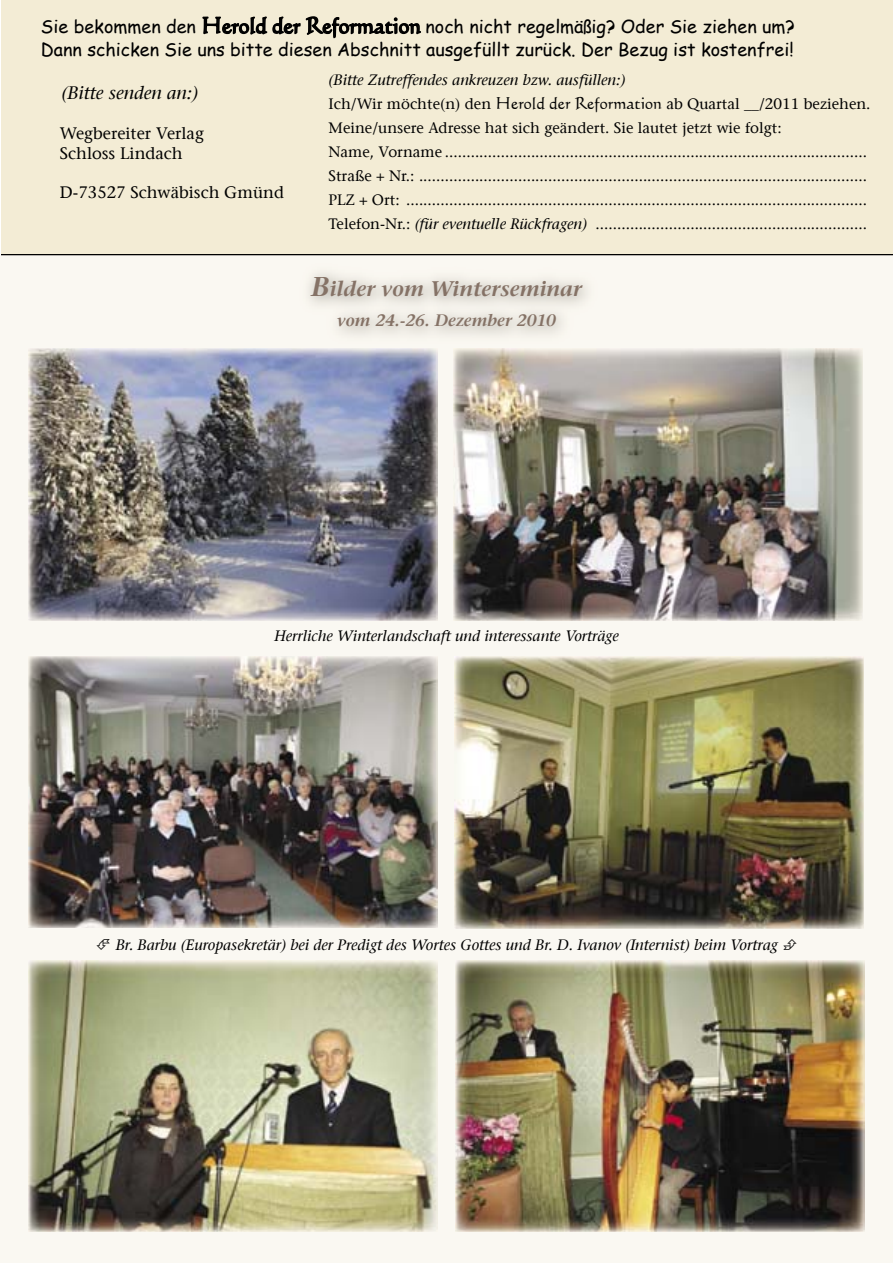
<style>
.page{position:relative;width:893px;height:1263px;background:#fff}
.page>*{position:absolute;margin:0;border:0;box-sizing:border-box;transform-origin:0 0}
.t1{font:italic 600 21px "Stone Serif";color:#857266}
.t2{font:18px/23.1px "Comic Sans MS";color:#000}
.t3{font:italic 18px "Stone Serif";color:#000}
.t4{font:16.5px/19.8px "Stone Serif";color:#000}
.t5{font:italic 600 16.5px "Stone Serif";color:#857266}
.t6{font:15px/24px "Stone Serif";color:#000}
.t7{font:italic 15px "Stone Serif";color:#000}
.s1{font-family:"Calligraphic 421 BT Roman B";font-size:21.75px}
.s2{font-style:italic}
.s3{font-family:"Calligraphic 421 BT Roman B";font-size:16.5px}
.s4{font-size:27px}
</style>
<div class="page">
<div style="left:1px;top:0;width:891px;height:254px;background:#f3ecd5"></div>
<hr style="left:1px;top:254px;width:891px;height:1px;background:#000">
<div style="left:1px;top:255px;width:891px;height:1007px;background:#faf8f2"></div>
<img style="left:300px;top:264px;width:297px;height:80px">
<img style="left:28px;top:349px;width:409px;height:272px">
<img style="left:454px;top:349px;width:408px;height:272px">
<img style="left:28px;top:656px;width:409px;height:272px">
<img style="left:455px;top:657px;width:408px;height:272px">
<img style="left:28px;top:960px;width:409px;height:272px">
<img style="left:455px;top:960px;width:409px;height:272px">
<svg style="left:97px;top:938px;width:13px;height:12px"></svg>
<svg style="left:783px;top:938px;width:13px;height:12px"></svg>
<p class="t2" style="left:41px;top:14px;width:755px">Sie bekommen den <span class="s1">Herold der Reformation</span> noch nicht regelmäßig? Oder Sie ziehen um?<br>Dann schicken Sie uns bitte diesen Abschnitt ausgefüllt zurück. Der Bezug ist kostenfrei!</p>
<p class="t3" style="left:62px;top:86px;width:138px">(Bitte senden an:)</p>
<p class="t4" style="left:60px;top:125px;width:145px">Wegbereiter Verlag<br>Schloss Lindach</p>
<p class="t4" style="left:60px;top:184px;width:225px">D-73527 Schwäbisch Gmünd</p>
<p class="t6" style="left:328px;top:69px;width:543px"><span class="s2">(Bitte Zutreffendes ankreuzen bzw. ausfüllen:)<br></span>Ich/Wir möchte(n) den <span class="s3">Herold der Reformation</span> ab Quartal __/2011 beziehen.<br>Meine/unsere Adresse hat sich geändert. Sie lautet jetzt wie folgt:<br>Name, Vorname ..................................................................................................<br>Straße + Nr.: ........................................................................................................<br>PLZ + Ort: ...........................................................................................................<br>Telefon-Nr.: <span class="s2">(für eventuelle Rückfragen)</span> ...............................................................</p>
<h1 class="t1" style="left:311px;top:280px;width:272px"><span class="s4">B</span>ilder vom Winterseminar</h1>
<p class="t5" style="left:337px;top:314px;width:220px">vom 24.-26. Dezember 2010</p>
<p class="t7" style="left:274px;top:630px;width:346px">Herrliche Winterlandschaft und interessante Vorträge</p>
<p class="t7" style="left:116px;top:938px;width:663px">Br. Barbu (Europasekretär) bei der Predigt des Wortes Gottes und Br. D. Ivanov (Internist) beim Vortrag</p>
</div>
